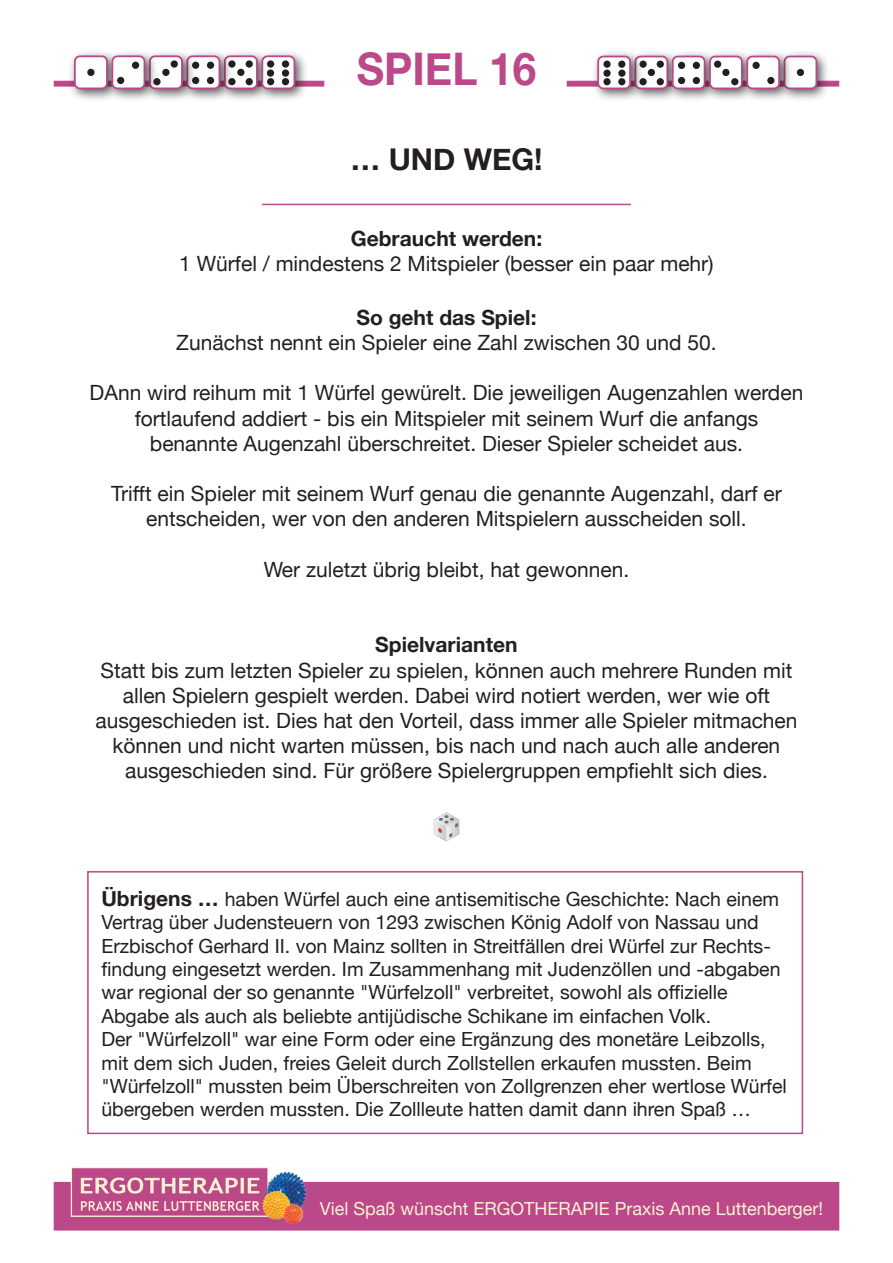
<style>
.page{position:relative;width:893px;height:1263px;background:#fff}
.page>*{position:absolute;margin:0;border:0;box-sizing:border-box;transform-origin:0 0}
.t1{font:700 45px "Helvetica Neue";color:#bb4888;scale:.94 1}
.t2{font:700 30px "Helvetica Neue";color:#231f20}
.t3{font:21px/25.2px "Helvetica Neue";color:#231f20;text-align:center}
.t4{font:700 21px "Helvetica Neue";color:#231f20}
.t5{font:19.5px/23.4px "Helvetica Neue";color:#231f20}
.t6{font:18px "Helvetica Neue";color:#fdf1d3}
.s1{font-weight:700;font-size:21px}
</style>
<div class="page">
<div style="left:567px;top:81px;width:272px;height:5px;background:#bb4888"></div>
<div style="left:54px;top:1182px;width:785px;height:48px;background:#bb4888"></div>
<img style="left:67px;top:1167px;width:239px;height:56px">
<div style="left:54px;top:81px;width:270px;height:5px;background:#bb4888"></div>
<div style="left:68px;top:50px;width:53px;height:52px;background:#231f20;opacity:.75"></div>
<div style="left:75px;top:56px;width:32px;height:32px;background:#fff;border-radius:5px"></div>
<div style="left:74px;top:55px;width:34px;height:34px;border:2px solid #bb4888;border-radius:5px"></div>
<div style="left:87px;top:69px;width:8px;height:7px;background:#231f20;border-radius:50%"></div>
<div style="left:218px;top:50px;width:53px;height:52px;background:#231f20;opacity:.75"></div>
<div style="left:225px;top:56px;width:32px;height:32px;background:#fff;border-radius:5px"></div>
<div style="left:224px;top:55px;width:34px;height:34px;border:2px solid #bb4888;border-radius:5px"></div>
<div style="left:237px;top:69px;width:7px;height:7px;background:#231f20;border-radius:50%"></div>
<div style="left:228px;top:78px;width:8px;height:7px;background:#231f20;border-radius:50%"></div>
<div style="left:246px;top:60px;width:7px;height:8px;background:#231f20;border-radius:50%"></div>
<svg style="left:228px;top:60px;width:8px;height:8px"></svg>
<div style="left:246px;top:78px;width:7px;height:7px;background:#231f20;border-radius:50%"></div>
<div style="left:181px;top:50px;width:52px;height:52px;background:#231f20;opacity:.75"></div>
<div style="left:187px;top:56px;width:32px;height:32px;background:#fff;border-radius:5px"></div>
<div style="left:186px;top:55px;width:34px;height:34px;border:2px solid #bb4888;border-radius:5px"></div>
<div style="left:192px;top:77px;width:7px;height:7px;background:#231f20;border-radius:50%"></div>
<div style="left:207px;top:62px;width:7px;height:7px;background:#231f20;border-radius:50%"></div>
<div style="left:192px;top:62px;width:7px;height:7px;background:#231f20;border-radius:50%"></div>
<div style="left:207px;top:77px;width:7px;height:7px;background:#231f20;border-radius:50%"></div>
<div style="left:143px;top:50px;width:53px;height:52px;background:#231f20;opacity:.75"></div>
<div style="left:150px;top:56px;width:32px;height:32px;background:#fff;border-radius:5px"></div>
<div style="left:149px;top:55px;width:34px;height:34px;border:2px solid #bb4888;border-radius:5px"></div>
<div style="left:162px;top:69px;width:8px;height:7px;background:#231f20;border-radius:50%"></div>
<div style="left:153px;top:78px;width:8px;height:7px;background:#231f20;border-radius:50%"></div>
<div style="left:171px;top:60px;width:7px;height:8px;background:#231f20;border-radius:50%"></div>
<div style="left:106px;top:50px;width:52px;height:52px;background:#231f20;opacity:.75"></div>
<div style="left:112px;top:56px;width:32px;height:32px;background:#fff;border-radius:5px"></div>
<div style="left:111px;top:55px;width:34px;height:34px;border:2px solid #bb4888;border-radius:5px"></div>
<div style="left:117px;top:77px;width:7px;height:7px;background:#231f20;border-radius:50%"></div>
<div style="left:132px;top:62px;width:7px;height:7px;background:#231f20;border-radius:50%"></div>
<div style="left:256px;top:50px;width:52px;height:52px;background:#231f20;opacity:.75"></div>
<div style="left:262px;top:56px;width:32px;height:32px;background:#fff;border-radius:5px"></div>
<div style="left:261px;top:55px;width:34px;height:34px;border:2px solid #bb4888;border-radius:5px"></div>
<div style="left:267px;top:78px;width:7px;height:7px;background:#231f20;border-radius:50%"></div>
<div style="left:282px;top:60px;width:7px;height:8px;background:#231f20;border-radius:50%"></div>
<div style="left:267px;top:60px;width:7px;height:8px;background:#231f20;border-radius:50%"></div>
<div style="left:282px;top:78px;width:7px;height:7px;background:#231f20;border-radius:50%"></div>
<div style="left:267px;top:69px;width:7px;height:8px;background:#231f20;border-radius:50%"></div>
<div style="left:282px;top:69px;width:7px;height:8px;background:#231f20;border-radius:50%"></div>
<div style="left:778px;top:50px;width:53px;height:53px;background:#231f20;opacity:.75"></div>
<div style="left:784px;top:57px;width:32px;height:31px;background:#fff;border-radius:5px"></div>
<div style="left:784px;top:56px;width:33px;height:33px;border:2px solid #bb4888;border-radius:5px"></div>
<div style="left:797px;top:69px;width:7px;height:7px;background:#231f20;border-radius:50%"></div>
<div style="left:629px;top:50px;width:53px;height:53px;background:#231f20;opacity:.75"></div>
<div style="left:635px;top:57px;width:32px;height:31px;background:#fff;border-radius:5px"></div>
<div style="left:635px;top:56px;width:33px;height:33px;border:2px solid #bb4888;border-radius:5px"></div>
<div style="left:648px;top:69px;width:7px;height:7px;background:#231f20;border-radius:50%"></div>
<div style="left:657px;top:78px;width:7px;height:7px;background:#231f20;border-radius:50%"></div>
<div style="left:639px;top:61px;width:8px;height:7px;background:#231f20;border-radius:50%"></div>
<div style="left:657px;top:61px;width:7px;height:7px;background:#231f20;border-radius:50%"></div>
<div style="left:639px;top:78px;width:8px;height:7px;background:#231f20;border-radius:50%"></div>
<div style="left:666px;top:50px;width:53px;height:53px;background:#231f20;opacity:.75"></div>
<div style="left:673px;top:57px;width:32px;height:31px;background:#fff;border-radius:5px"></div>
<div style="left:672px;top:56px;width:33px;height:33px;border:2px solid #bb4888;border-radius:5px"></div>
<div style="left:693px;top:77px;width:7px;height:7px;background:#231f20;border-radius:50%"></div>
<div style="left:678px;top:62px;width:7px;height:7px;background:#231f20;border-radius:50%"></div>
<div style="left:693px;top:62px;width:7px;height:7px;background:#231f20;border-radius:50%"></div>
<div style="left:678px;top:77px;width:7px;height:7px;background:#231f20;border-radius:50%"></div>
<div style="left:703px;top:50px;width:53px;height:53px;background:#231f20;opacity:.75"></div>
<div style="left:710px;top:57px;width:32px;height:31px;background:#fff;border-radius:5px"></div>
<div style="left:709px;top:56px;width:34px;height:33px;border:2px solid #bb4888;border-radius:5px"></div>
<div style="left:722px;top:69px;width:7px;height:7px;background:#231f20;border-radius:50%"></div>
<div style="left:731px;top:78px;width:7px;height:7px;background:#231f20;border-radius:50%"></div>
<div style="left:714px;top:61px;width:7px;height:7px;background:#231f20;border-radius:50%"></div>
<div style="left:740px;top:50px;width:53px;height:53px;background:#231f20;opacity:.75"></div>
<div style="left:747px;top:57px;width:32px;height:31px;background:#fff;border-radius:5px"></div>
<div style="left:746px;top:56px;width:34px;height:33px;border:2px solid #bb4888;border-radius:5px"></div>
<div style="left:767px;top:77px;width:7px;height:7px;background:#231f20;border-radius:50%"></div>
<div style="left:752px;top:62px;width:8px;height:7px;background:#231f20;border-radius:50%"></div>
<div style="left:591px;top:50px;width:53px;height:53px;background:#231f20;opacity:.75"></div>
<div style="left:598px;top:57px;width:32px;height:31px;background:#fff;border-radius:5px"></div>
<div style="left:597px;top:56px;width:34px;height:33px;border:2px solid #bb4888;border-radius:5px"></div>
<div style="left:618px;top:78px;width:7px;height:7px;background:#231f20;border-radius:50%"></div>
<div style="left:603px;top:61px;width:8px;height:7px;background:#231f20;border-radius:50%"></div>
<div style="left:618px;top:61px;width:7px;height:7px;background:#231f20;border-radius:50%"></div>
<div style="left:603px;top:78px;width:8px;height:7px;background:#231f20;border-radius:50%"></div>
<div style="left:618px;top:70px;width:8px;height:7px;background:#231f20;border-radius:50%"></div>
<div style="left:603px;top:70px;width:8px;height:7px;background:#231f20;border-radius:50%"></div>
<hr style="left:262px;top:204px;width:369px;height:1px;background:#bb4888">
<div style="left:87px;top:871px;width:716px;height:263px;border:2px solid #bb4888"></div>
<h1 class="t1" style="left:357px;top:34px;width:192px">SPIEL 16</h1>
<h2 class="t2" style="left:350px;top:136px;width:194px">… UND WEG!</h2>
<p class="t4" style="left:351px;top:222px;width:193px">Gebraucht werden:</p>
<p class="t3" style="left:179px;top:252px;width:536px">1 Würfel / mindestens 2 Mitspieler (besser ein paar mehr)</p>
<p class="t4" style="left:356px;top:301px;width:182px">So geht das Spiel:</p>
<p class="t3" style="left:176px;top:331px;width:542px">Zunächst nennt ein Spieler eine Zahl zwischen 30 und 50.</p>
<p class="t3" style="left:90px;top:382px;width:715px">DAnn wird reihum mit 1 Würfel gewürelt. Die jeweiligen Augenzahlen werden fortlaufend addiert - bis ein Mitspieler mit seinem Wurf die anfangs benannte Augenzahl überschreitet. Dieser Spieler scheidet aus.</p>
<p class="t3" style="left:111px;top:482px;width:672px">Trifft ein Spieler mit seinem Wurf genau die genannte Augenzahl, darf er entscheiden, wer von den anderen Mitspielern ausscheiden soll.</p>
<p class="t3" style="left:264px;top:558px;width:367px">Wer zuletzt übrig bleibt, hat gewonnen.</p>
<p class="t4" style="left:375px;top:628px;width:144px">Spielvarianten</p>
<p class="t3" style="left:95px;top:659px;width:704px">Statt bis zum letzten Spieler zu spielen, können auch mehrere Runden mit allen Spielern gespielt werden. Dabei wird notiert werden, wer wie oft ausgeschieden ist. Dies hat den Vorteil, dass immer alle Spieler mitmachen können und nicht warten müssen, bis nach und nach auch alle anderen ausgeschieden sind. Für größere Spielergruppen empfiehlt sich dies.</p>
<p class="t5" style="left:101px;top:888px;width:687px"><span class="s1">Übrigens …</span> haben Würfel auch eine antisemitische Geschichte: Nach einem Vertrag über Judensteuern von 1293 zwischen König Adolf von Nassau und Erzbischof Gerhard II. von Mainz sollten in Streitfällen drei Würfel zur Rechts&shy;findung eingesetzt werden. Im Zusammenhang mit Judenzöllen und -abgaben war regional der so genannte "Würfelzoll" verbreitet, sowohl als offizielle Abgabe als auch als beliebte antijüdische Schikane im einfachen Volk.<br>Der "Würfelzoll" war eine Form oder eine Ergänzung des monetäre Leibzolls, mit dem sich Juden, freies Geleit durch Zollstellen erkaufen mussten. Beim "Würfelzoll" mussten beim Überschreiten von Zollgrenzen eher wertlose Würfel übergeben werden mussten. Die Zollleute hatten damit dann ihren Spaß …</p>
<p class="t6" style="left:320px;top:1195px;width:505px">Viel Spaß wünscht ERGOTHERAPIE Praxis Anne Luttenberger!</p>
</div>
